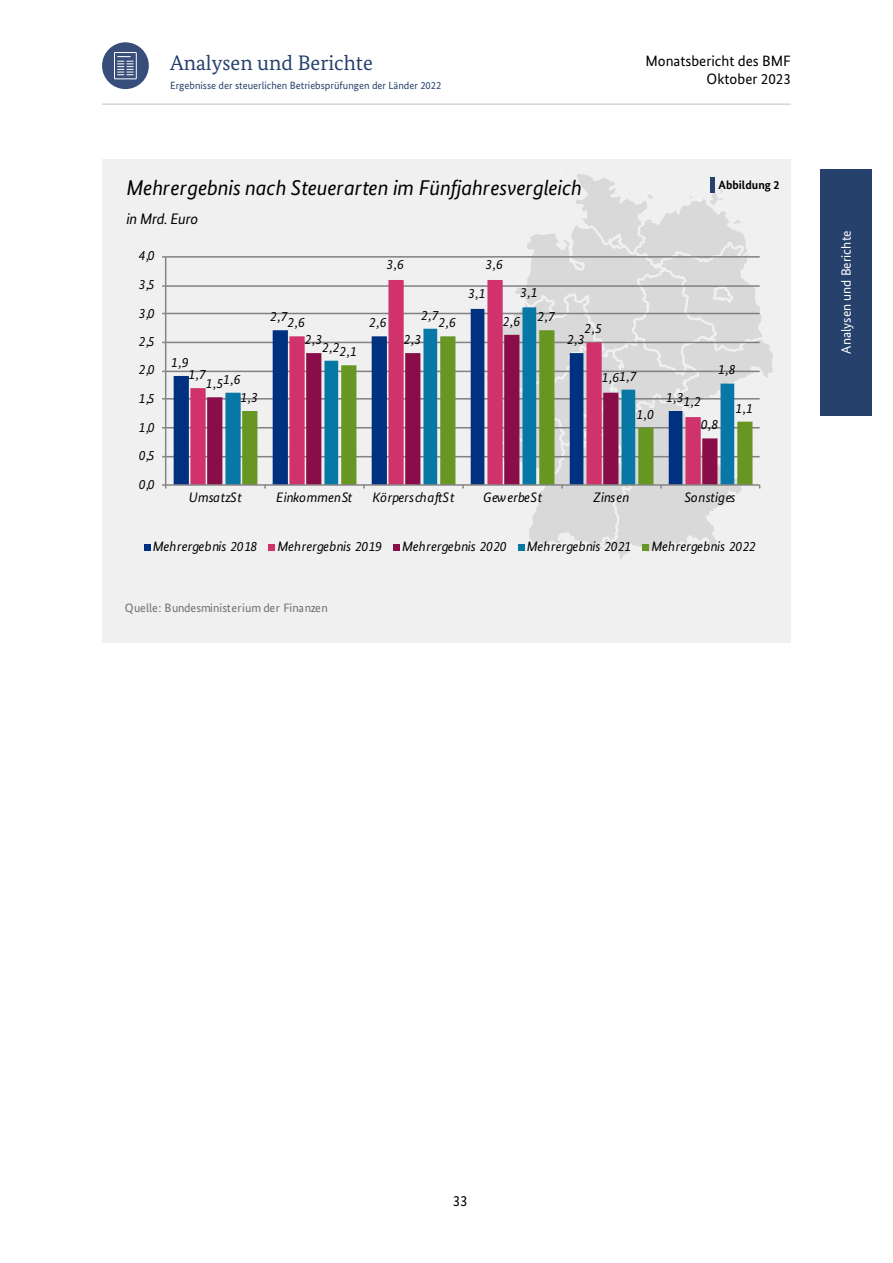
<style>
.page{position:relative;width:893px;height:1263px;background:#fff}
.page>*{position:absolute;margin:0;border:0;box-sizing:border-box;transform-origin:0 0}
.t1{font:italic 21.3px "Bundes Sans";letter-spacing:-.005em;color:#000}
.t2{font:21px "Bundes Serif";color:#26416c}
.t3{font:italic 15.3px "Bundes Sans";letter-spacing:-.025em;color:#000}
.t4{font:15px/18px "Bundes Sans";color:#000;text-align:right}
.t5{font:italic 13.65px "Bundes Sans";letter-spacing:.005em;color:#000}
.t6{font:13.5px "Bundes Sans";color:#fff}
.t7{font:12.15px "Bundes Sans";letter-spacing:-.005em;color:#6f6f6f}
.t8{font:700 12px "Bundes Sans";color:#000}
.t9{font:10.5px "Bundes Sans";color:#26416c}
</style>
<div class="page">
<div style="left:102px;top:42px;width:47px;height:47px;background:#374d7a;border-radius:50%"></div>
<svg style="left:114px;top:52px;width:23px;height:27px"></svg>
<hr style="left:102px;top:103px;width:689px;height:2px;background:#d6d6d6">
<div style="left:821px;top:169px;width:51px;height:246px;background:#26416c"></div>
<div style="left:102px;top:159px;width:689px;height:483px;background:#f0f0f0"></div>
<hr style="left:166px;top:456px;width:594px;height:1px;background:#828282">
<hr style="left:166px;top:427px;width:594px;height:1px;background:#828282">
<hr style="left:166px;top:398px;width:594px;height:2px;background:#828282">
<hr style="left:166px;top:371px;width:594px;height:1px;background:#828282">
<hr style="left:166px;top:342px;width:594px;height:1px;background:#828282">
<hr style="left:166px;top:313px;width:594px;height:1px;background:#828282">
<hr style="left:166px;top:285px;width:594px;height:2px;background:#828282">
<hr style="left:166px;top:256px;width:594px;height:2px;background:#828282">
<svg style="left:174px;top:312px;width:16px;height:172px;fill:#003180"></svg>
<svg style="left:190px;top:280px;width:291px;height:204px"></svg>
<svg style="left:207px;top:335px;width:18px;height:149px"></svg>
<svg style="left:225px;top:307px;width:256px;height:177px"></svg>
<svg style="left:242px;top:330px;width:239px;height:154px"></svg>
<hr style="left:165px;top:257px;width:1px;height:228px;background:#868686">
<hr style="left:166px;top:484px;width:594px;height:2px;background:#868686">
<svg style="left:144px;top:545px;width:6px;height:6px"></svg>
<svg style="left:269px;top:545px;width:6px;height:6px"></svg>
<div style="left:393px;top:545px;width:7px;height:6px;background:#890d48"></div>
<svg style="left:481px;top:172px;width:292px;height:387px"></svg>
<hr style="left:710px;top:178px;width:4px;height:15px;background:#26416c">
<h2 class="t2" style="left:170px;top:50px;width:204px">Analysen und Berichte</h2>
<p class="t4" style="left:645px;top:51px;width:147px">Monatsbericht des BMF<br>Oktober 2023</p>
<p class="t9" style="left:170px;top:79px;width:273px">Ergebnisse der steuerlichen Betriebsprüfungen der Länder 2022</p>
<p class="t1" style="left:126px;top:174px;width:457px">Mehrergebnis nach Steuerarten im Fünfjahresvergleich</p>
<p class="t3" style="left:126px;top:209px;width:73px">in Mrd. Euro</p>
<p class="t5" style="left:139px;top:247px;width:17px">4,0</p>
<p class="t5" style="left:139px;top:276px;width:17px">3,5</p>
<p class="t5" style="left:139px;top:305px;width:17px">3,0</p>
<p class="t5" style="left:139px;top:332px;width:17px">2,5</p>
<p class="t5" style="left:139px;top:361px;width:17px">2,0</p>
<p class="t5" style="left:139px;top:390px;width:17px">1,5</p>
<p class="t5" style="left:139px;top:419px;width:17px">1,0</p>
<p class="t5" style="left:139px;top:447px;width:17px">0,5</p>
<p class="t5" style="left:171px;top:354px;width:19px">1,9</p>
<p class="t5" style="left:189px;top:366px;width:19px">1,7</p>
<p class="t5" style="left:223px;top:371px;width:19px">1,6</p>
<p class="t5" style="left:206px;top:375px;width:19px">1,5</p>
<p class="t5" style="left:240px;top:389px;width:19px">1,3</p>
<p class="t5" style="left:270px;top:308px;width:19px">2,7</p>
<p class="t5" style="left:288px;top:314px;width:19px">2,6</p>
<p class="t5" style="left:387px;top:256px;width:19px">3,6</p>
<p class="t5" style="left:486px;top:256px;width:19px">3,6</p>
<p class="t5" style="left:468px;top:285px;width:19px">3,1</p>
<p class="t5" style="left:520px;top:284px;width:19px">3,1</p>
<p class="t5" style="left:369px;top:314px;width:19px">2,6</p>
<p class="t5" style="left:421px;top:307px;width:19px">2,7</p>
<p class="t5" style="left:438px;top:314px;width:19px">2,6</p>
<p class="t5" style="left:503px;top:313px;width:19px">2,6</p>
<p class="t5" style="left:537px;top:308px;width:19px">2,7</p>
<p class="t5" style="left:305px;top:331px;width:19px">2,3</p>
<p class="t5" style="left:404px;top:331px;width:19px">2,3</p>
<p class="t5" style="left:322px;top:339px;width:19px">2,2</p>
<p class="t5" style="left:339px;top:343px;width:19px">2,1</p>
<p class="t5" style="left:585px;top:320px;width:19px">2,5</p>
<p class="t5" style="left:567px;top:331px;width:19px">2,3</p>
<p class="t5" style="left:619px;top:367px;width:19px">1,7</p>
<p class="t5" style="left:602px;top:369px;width:19px">1,6</p>
<p class="t5" style="left:636px;top:406px;width:19px">1,0</p>
<p class="t8" style="left:719px;top:178px;width:62px">Abbildung 2</p>
<p class="t5" style="left:666px;top:389px;width:19px">1,3</p>
<p class="t5" style="left:683px;top:393px;width:19px">1,2</p>
<p class="t5" style="left:718px;top:361px;width:19px">1,8</p>
<p class="t5" style="left:735px;top:399px;width:19px">1,1</p>
<p class="t5" style="left:701px;top:416px;width:19px">0,8</p>
<p class="t5" style="left:139px;top:476px;width:17px">0,0</p>
<p class="t5" style="left:189px;top:489px;width:55px">UmsatzSt</p>
<p class="t5" style="left:276px;top:489px;width:78px">EinkommenSt</p>
<p class="t5" style="left:372px;top:489px;width:84px">KörperschaftSt</p>
<p class="t5" style="left:483px;top:489px;width:61px">GewerbeSt</p>
<p class="t5" style="left:594px;top:489px;width:37px">Zinsen</p>
<p class="t5" style="left:685px;top:489px;width:52px">Sonstiges</p>
<p class="t5" style="left:153px;top:538px;width:106px">Mehrergebnis 2018</p>
<p class="t5" style="left:278px;top:538px;width:106px">Mehrergebnis 2019</p>
<p class="t5" style="left:402px;top:538px;width:106px">Mehrergebnis 2020</p>
<p class="t5" style="left:527px;top:538px;width:106px">Mehrergebnis 2021</p>
<p class="t5" style="left:651px;top:538px;width:106px">Mehrergebnis 2022</p>
<p class="t7" style="left:125px;top:600px;width:204px">Quelle: Bundesministerium der Finanzen</p>
<p class="t6" style="left:838px;top:354px;width:124px;rotate:-90deg">Analysen und Berichte</p>
<p class="t4" style="left:453px;top:1192px;width:16px">33</p>
</div>
